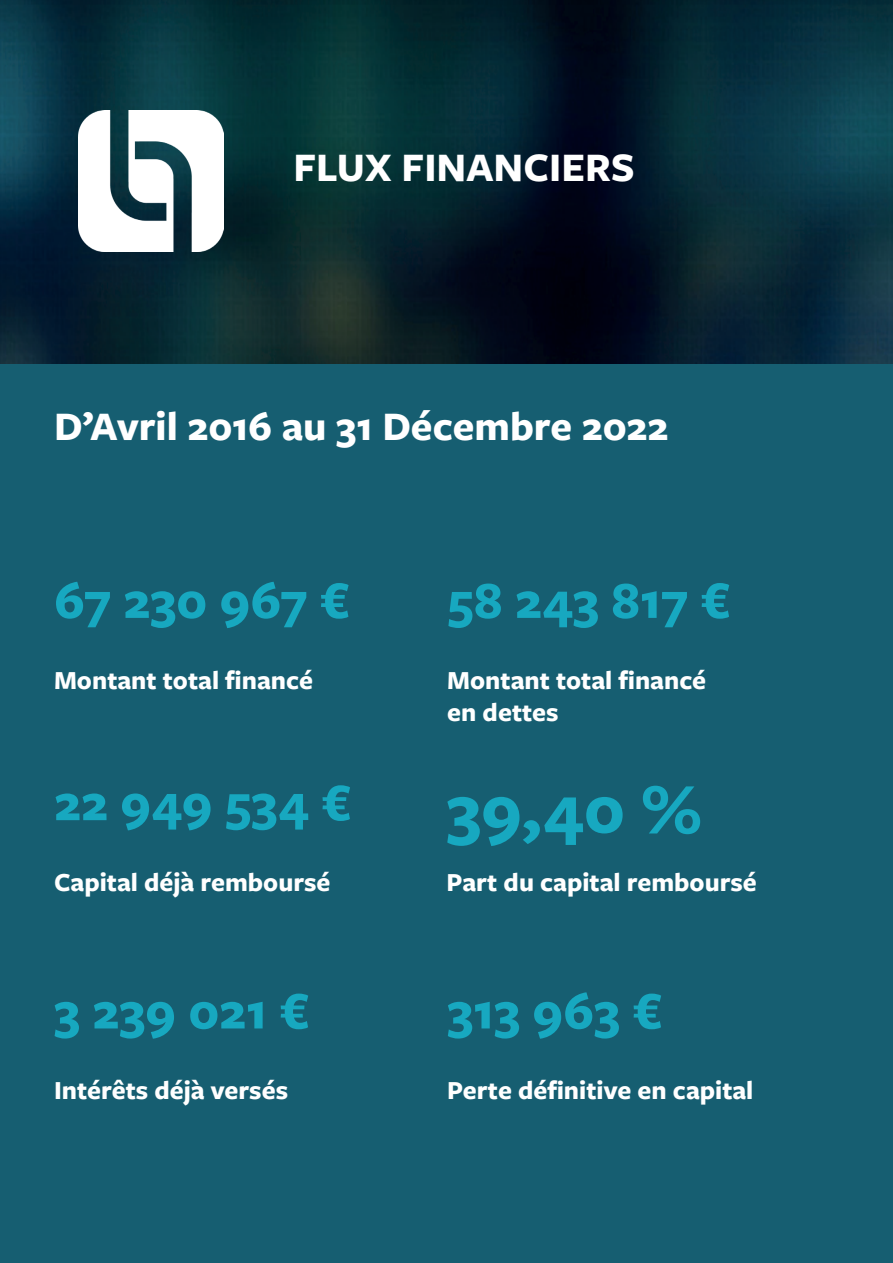
<style>
.page{position:relative;width:893px;height:1263px;background:#165e71}
.page>*{position:absolute;margin:0;border:0;box-sizing:border-box;transform-origin:0 0}
.t1{font:700 72px "Freight Sans Pro";color:#17a8c0}
.t2{font:700 54px "Freight Sans Pro";color:#17a8c0}
.t3{font:700 42px "Freight Sans Pro";color:#fff}
.t4{font:700 27px/32.4px "Freight Sans Pro";color:#fff}
</style>
<div class="page">
<img style="left:0;top:0;width:893px;height:364px">
<img style="left:79px;top:111px;width:144px;height:140px">
<h3 class="t3" style="left:293px;top:138px;width:343px">FLUX FINANCIERS</h3>
<h3 class="t3" style="left:54px;top:397px;width:616px">D’Avril 2016 au 31 Décembre 2022</h3>
<h2 class="t2" style="left:54px;top:563px;width:297px">67 230 967 €</h2>
<p class="t4" style="left:54px;top:663px;width:260px">Montant total financé</p>
<h2 class="t2" style="left:54px;top:765px;width:298px">22 949 534 €</h2>
<p class="t4" style="left:54px;top:865px;width:278px">Capital déjà remboursé</p>
<h2 class="t2" style="left:54px;top:974px;width:256px">3 239 021 €</h2>
<p class="t4" style="left:54px;top:1073px;width:236px">Intérêts déjà versés</p>
<h2 class="t2" style="left:447px;top:563px;width:284px">58 243 817 €</h2>
<p class="t4" style="left:447px;top:663px;width:260px">Montant total financé en dettes</p>
<h1 class="t1" style="left:446px;top:759px;width:256px">39,40 %</h1>
<p class="t4" style="left:446px;top:865px;width:312px">Part du capital remboursé</p>
<h2 class="t2" style="left:447px;top:974px;width:216px">313 963 €</h2>
<p class="t4" style="left:447px;top:1073px;width:308px">Perte définitive en capital</p>
</div>
